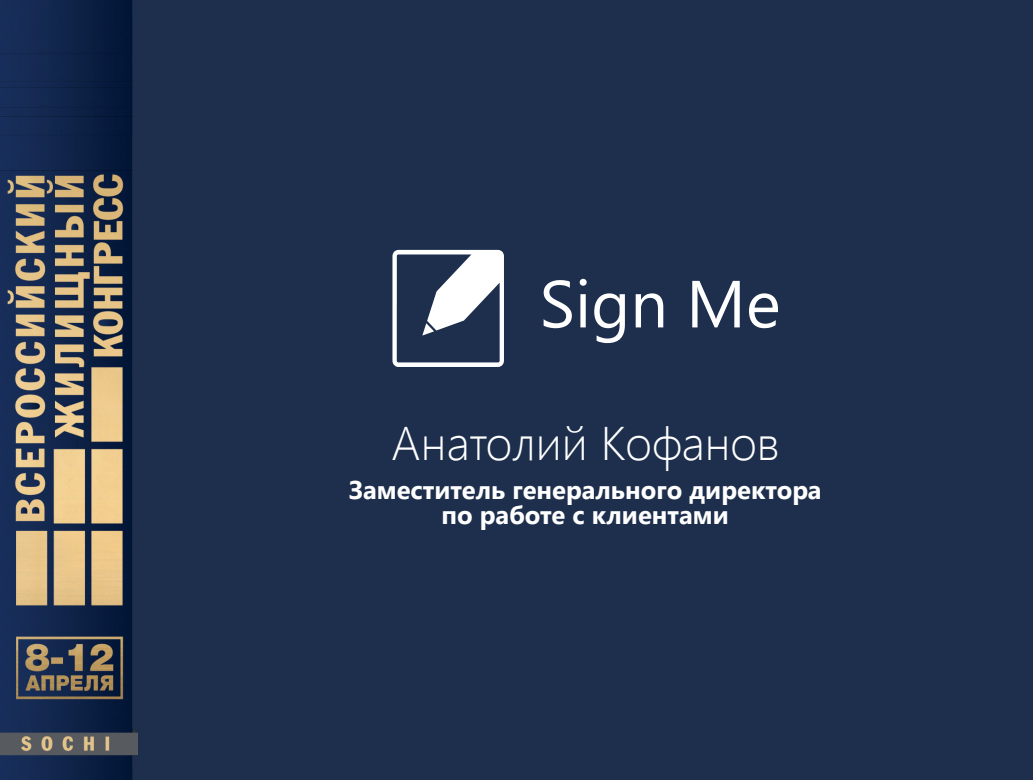
<style>
.page{position:relative;width:1033px;height:780px;background:#1d2f4d}
.page>*{position:absolute;margin:0;border:0;box-sizing:border-box;transform-origin:0 0}
.t1{font:66.52px "Segoe UI";color:#fff}
.t2{font:300 47.12px "Segoe UI";color:#fff}
.t3{font:700 25.6px/25.6px "Segoe UI";color:#fff;text-align:center}
</style>
<div class="page">
<svg style="left:392px;top:250px;width:112px;height:117px"></svg>
<img style="left:0;top:131px;width:138px;height:649px">
<img style="left:0;top:116px;width:132px;height:54px">
<img style="left:0;top:0;width:132px;height:116px">
<h1 class="t1" style="left:540px;top:279px;width:242px">Sign Me</h1>
<h2 class="t2" style="left:391px;top:426px;width:390px">Анатолий Кофанов</h2>
<p class="t3" style="left:349px;top:479px;width:474px">Заместитель генерального директора по работе с клиентами</p>
</div>
